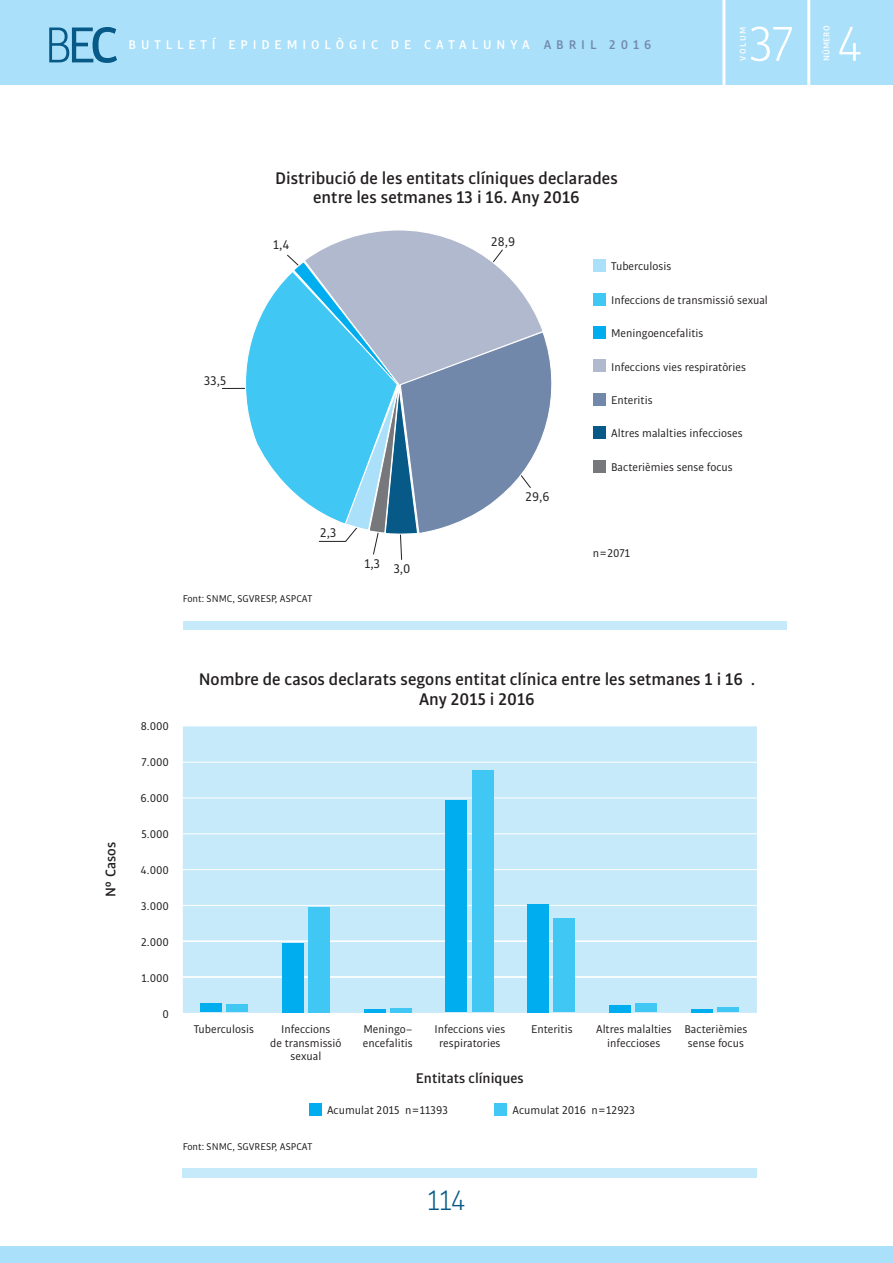
<style>
.page{position:relative;width:893px;height:1263px;background:#fff}
.page>*{position:absolute;margin:0;border:0;box-sizing:border-box;transform-origin:0 0}
.t1{font:300 54px "Bulo";color:#075a88}
.t2{font:300 52.5px "Bulo";color:#fff}
.t3{font:300 30px "Bulo";color:#075a88}
.t4{font:500 18px/19.5px "Bulo";color:#231f20;text-align:center}
.t5{font:500 15px "Bulo";color:#231f20}
.t6{font:500 13.5px "Bulo";letter-spacing:.365em;color:#fff}
.t7{font:13.5px "Bulo";color:#231f20}
.t8{font:12px/13.5px "Bulo";color:#231f20;text-align:center}
.t9{font:10.5px "Bulo";color:#231f20}
.t10{font:500 9px "Bulo";letter-spacing:.025em;color:#fff}
.s1{font-weight:400}
.s2{font-weight:500}
.s3{color:#7288ab}
</style>
<div class="page">
<div style="left:0;top:0;width:893px;height:85px;background:#aae0f9"></div>
<hr style="left:722px;top:0;width:3px;height:85px;background:#fff">
<hr style="left:807px;top:0;width:3px;height:85px;background:#fff">
<div style="left:0;top:1246px;width:893px;height:17px;background:#aae0f9"></div>
<div style="left:183px;top:621px;width:604px;height:9px;background:#c6eafa"></div>
<div style="left:593px;top:259px;width:13px;height:13px;background:#aae0f9"></div>
<div style="left:593px;top:326px;width:13px;height:13px;background:#00aeef"></div>
<div style="left:593px;top:360px;width:13px;height:12px;background:#b1b9ce"></div>
<div style="left:593px;top:393px;width:13px;height:13px;background:#7288ab"></div>
<div style="left:593px;top:426px;width:13px;height:13px;background:#075a88"></div>
<div style="left:593px;top:460px;width:13px;height:13px;background:#76787b"></div>
<div style="left:593px;top:293px;width:13px;height:12px;background:#40c7f4"></div>
<div style="left:183px;top:726px;width:574px;height:287px;background:#c6eafa"></div>
<hr style="left:183px;top:762px;width:574px;height:1px;background:#fff">
<hr style="left:183px;top:798px;width:574px;height:1px;background:#fff">
<hr style="left:183px;top:833px;width:574px;height:1px;background:#fff">
<hr style="left:183px;top:869px;width:574px;height:1px;background:#fff">
<hr style="left:183px;top:905px;width:574px;height:1px;background:#fff">
<hr style="left:183px;top:977px;width:574px;height:1px;background:#fff">
<hr style="left:183px;top:941px;width:574px;height:1px;background:#fff">
<div style="left:183px;top:1168px;width:574px;height:10px;background:#c6eafa"></div>
<div style="left:200px;top:1003px;width:21px;height:9px;background:#00aeef"></div>
<div style="left:226px;top:1004px;width:22px;height:8px;background:#40c7f4"></div>
<hr style="left:364px;top:1009px;width:21px;height:3px;background:#00aeef">
<hr style="left:390px;top:1008px;width:21px;height:4px;background:#40c7f4">
<hr style="left:691px;top:1009px;width:22px;height:3px;background:#00aeef">
<div style="left:718px;top:1007px;width:21px;height:5px;background:#40c7f4"></div>
<div style="left:282px;top:943px;width:21px;height:69px;background:#00aeef"></div>
<div style="left:308px;top:907px;width:21px;height:105px;background:#40c7f4"></div>
<div style="left:446px;top:800px;width:21px;height:212px;background:#00aeef"></div>
<div style="left:472px;top:770px;width:21px;height:242px;background:#40c7f4"></div>
<div style="left:528px;top:904px;width:21px;height:108px;background:#00aeef"></div>
<div style="left:554px;top:918px;width:21px;height:94px;background:#40c7f4"></div>
<div style="left:610px;top:1005px;width:21px;height:7px;background:#00aeef"></div>
<div style="left:636px;top:1003px;width:21px;height:9px;background:#40c7f4"></div>
<div style="left:309px;top:1103px;width:12px;height:12px;background:#00aeef"></div>
<div style="left:494px;top:1103px;width:13px;height:12px;background:#40c7f4"></div>
<svg style="left:222px;top:230px;width:330px;height:330px"></svg>
<h1 class="t1" style="left:44px;top:12px;width:76px">B<span class="s1">E</span><span class="s2">C</span></h1>
<p class="t10" style="left:737px;top:61px;width:36px;rotate:-90deg">VOLUM</p>
<h2 class="t2" style="left:749px;top:12px;width:46px">37</h2>
<p class="t10" style="left:821px;top:61px;width:37px;rotate:-90deg">NÚMERO</p>
<h2 class="t2" style="left:836px;top:12px;width:28px">4</h2>
<p class="t6" style="left:129px;top:36px;width:524px">BUTLLETÍ EPIDEMIOLÒGIC DE CATALUNYA <span class="s3">ABRIL 2016</span></p>
<h3 class="t4" style="left:275px;top:168px;width:344px">Distribució de les entitats clíniques declarades entre les setmanes 13 i 16. Any 2016</h3>
<p class="t7" style="left:273px;top:236px;width:18px">1,4</p>
<p class="t7" style="left:204px;top:372px;width:24px">33,5</p>
<p class="t7" style="left:320px;top:524px;width:18px">2,3</p>
<p class="t9" style="left:183px;top:592px;width:131px">Font: SNMC, SGVRESP, ASPCAT</p>
<p class="t7" style="left:364px;top:555px;width:17px">1,3</p>
<p class="t7" style="left:394px;top:560px;width:18px">3,0</p>
<p class="t7" style="left:491px;top:233px;width:25px">28,9</p>
<p class="t7" style="left:526px;top:488px;width:26px">29,6</p>
<p class="t8" style="left:611px;top:259px;width:62px">Tuberculosis</p>
<p class="t8" style="left:611px;top:293px;width:158px">Infeccions de transmissió sexual</p>
<p class="t8" style="left:611px;top:326px;width:94px">Meningoencefalitis</p>
<p class="t8" style="left:611px;top:360px;width:136px">Infeccions vies respiratòries</p>
<p class="t8" style="left:611px;top:393px;width:43px">Enteritis</p>
<p class="t8" style="left:611px;top:426px;width:133px">Altres malalties infeccioses</p>
<p class="t8" style="left:611px;top:460px;width:123px">Bacterièmies sense focus</p>
<p class="t8" style="left:593px;top:546px;width:39px">n=2071</p>
<p class="t5" style="left:101px;top:897px;width:56px;rotate:-90deg">Nº Casos</p>
<p class="t8" style="left:141px;top:719px;width:30px">8.000</p>
<p class="t8" style="left:142px;top:755px;width:29px">7.000</p>
<p class="t8" style="left:141px;top:791px;width:30px">6.000</p>
<p class="t8" style="left:141px;top:827px;width:29px">5.000</p>
<p class="t8" style="left:141px;top:863px;width:30px">4.000</p>
<p class="t8" style="left:141px;top:899px;width:29px">3.000</p>
<p class="t8" style="left:141px;top:935px;width:30px">2.000</p>
<p class="t8" style="left:141px;top:971px;width:29px">1.000</p>
<p class="t8" style="left:163px;top:1007px;width:8px">0</p>
<h3 class="t4" style="left:199px;top:669px;width:558px">Nombre de casos declarats segons entitat clínica entre les setmanes 1 i 16 .<br>Any 2015 i 2016</h3>
<p class="t8" style="left:194px;top:1022px;width:62px">Tuberculosis</p>
<p class="t8" style="left:270px;top:1022px;width:73px">Infeccions<br>de transmissió sexual</p>
<p class="t8" style="left:363px;top:1022px;width:51px;text-align:left">Meningo– encefalitis</p>
<p class="t8" style="left:434px;top:1022px;width:72px">Infeccions vies respiratories</p>
<p class="t8" style="left:531px;top:1022px;width:43px">Enteritis</p>
<p class="t8" style="left:596px;top:1022px;width:77px">Altres malalties infeccioses</p>
<p class="t8" style="left:684px;top:1022px;width:64px;text-align:left">Bacterièmies sense focus</p>
<p class="t5" style="left:416px;top:1069px;width:109px">Entitats clíniques</p>
<p class="t9" style="left:183px;top:1140px;width:131px">Font: SNMC, SGVRESP, ASPCAT</p>
<p class="t8" style="left:327px;top:1103px;width:123px">Acumulat 2015 n=11393</p>
<p class="t8" style="left:512px;top:1103px;width:124px">Acumulat 2016 n=12923</p>
<h3 class="t3" style="left:427px;top:1182px;width:40px">114</h3>
</div>
